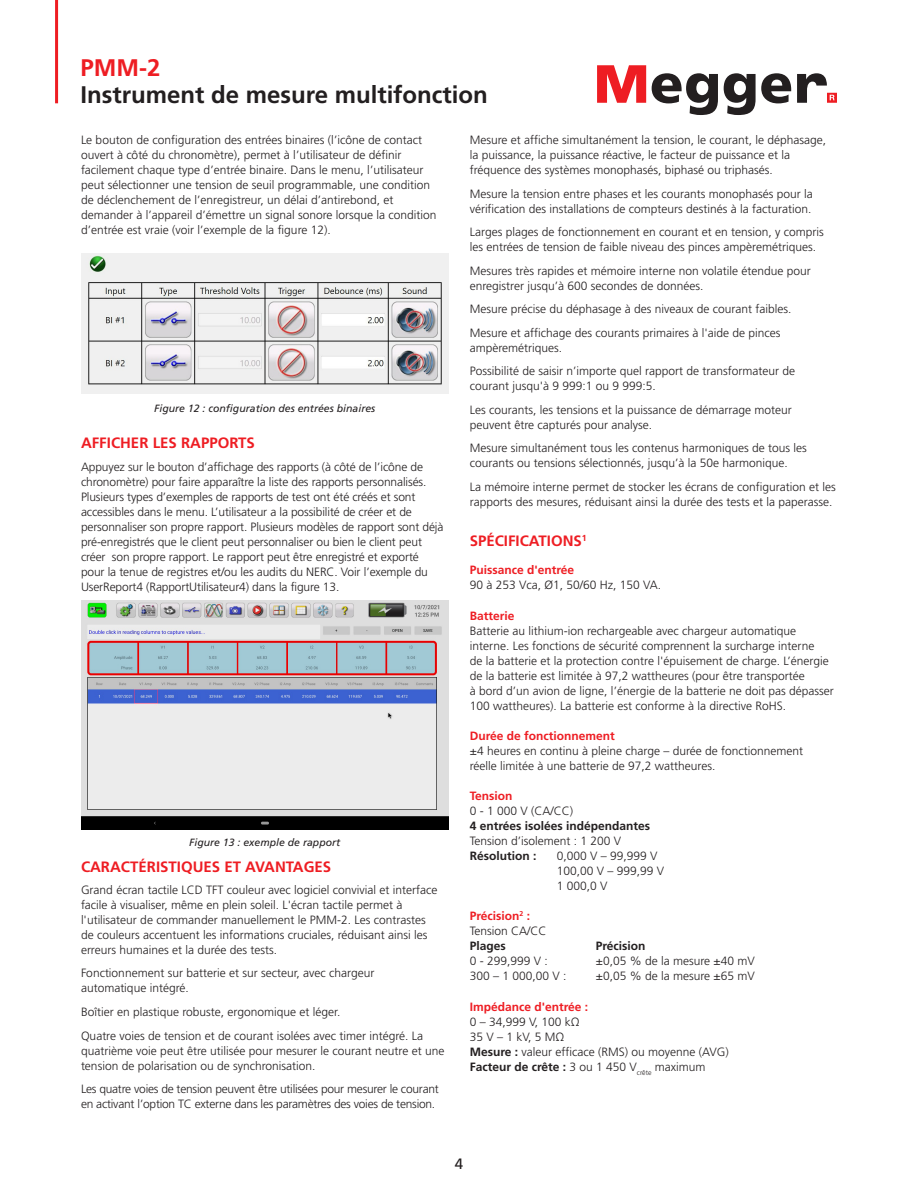
<style>
.page{position:relative;width:918px;height:1188px;background:#fff}
.page>*{position:absolute;margin:0;border:0;box-sizing:border-box;transform-origin:0 0}
.t1{font:700 24px "Frutiger LT Pro";color:#231f20}
.t2{font:700 24px "Frutiger LT Pro";color:#ee1d23}
.Body_Header{font:700 15px "Frutiger LT Std";color:#ee1d23}
.Body_Content{font:700 15px "Frutiger LT Std";color:#ee1d23}
.Body_Header-2{font:700 15px "Frutiger LT Pro";color:#ee1d23}
.t3{font:15px "Frutiger LT Pro";color:#231f20}
.Body_Content-2{font:300 12px/15px "Frutiger LT Pro";color:#231f20}
.Body_Content-3{font:300 12px/15px "Frutiger LT Pro";letter-spacing:-.02em;color:#231f20}
.Body_Content-4{font:700 12px/15px "Frutiger LT Pro";color:#231f20}
.Red_Subhead{font:700 12px "Frutiger LT Pro";color:#ee1d23}
.Body_Content-5{font:300 12px/15px "Frutiger LT Std";color:#231f20}
.t4{font:italic 10.5px "Frutiger LT Pro";color:#231f20}
.s1{font-weight:300}
.s2{font-family:"Frutiger LT Pro";font-weight:700}
.s3{font-weight:700}
</style>
<div class="page">
<svg style="left:597px;top:65px;width:49px;height:38px"></svg>
<svg style="left:652px;top:73px;width:66px;height:42px"></svg>
<svg style="left:724px;top:73px;width:67px;height:42px"></svg>
<svg style="left:797px;top:73px;width:40px;height:30px"></svg>
<hr style="left:55px;top:0;width:3px;height:103px;background:#ee1d23">
<img style="left:81px;top:254px;width:367px;height:140px">
<img style="left:81px;top:600px;width:367px;height:230px">
<h1 class="t2" style="left:81px;top:54px;width:81px">PMM-2</h1>
<h1 class="t1" style="left:81px;top:81px;width:409px">Instrument de mesure multifonction</h1>
<p class="Body_Content-2" style="left:81px;top:132px;width:357px">Le bouton de configuration des entrées binaires (l’icône de contact ouvert à côté du chronomètre), permet à l’utilisateur de définir facilement chaque type d’entrée binaire. Dans le menu, l’utilisateur peut sélectionner une tension de seuil programmable, une condition de déclenchement de l’enregistreur, un délai d’antirebond, et demander à l’appareil d’émettre un signal sonore lorsque la condition d’entrée est vraie (voir l’exemple de la figure 12).</p>
<p class="Body_Content-2" style="left:470px;top:132px;width:358px">Mesure et affiche simultanément la tension, le courant, le déphasage, la puissance, la puissance réactive, le facteur de puissance et la fréquence des systèmes monophasés, biphasé ou triphasés.</p>
<p class="Body_Content-2" style="left:470px;top:186px;width:344px">Mesure la tension entre phases et les courants monophasés pour la vérification des installations de compteurs destinés à la facturation.</p>
<p class="Body_Content-2" style="left:470px;top:224px;width:356px">Larges plages de fonctionnement en courant et en tension, y compris les entrées de tension de faible niveau des pinces ampèremétriques.</p>
<p class="Body_Content-2" style="left:470px;top:263px;width:342px">Mesures très rapides et mémoire interne non volatile étendue pour enregistrer jusqu’à 600 secondes de données.</p>
<p class="Body_Content-2" style="left:470px;top:302px;width:323px">Mesure précise du déphasage à des niveaux de courant faibles.</p>
<p class="Body_Content-2" style="left:470px;top:325px;width:312px">Mesure et affichage des courants primaires à l'aide de pinces ampèremétriques.</p>
<p class="Body_Content-2" style="left:470px;top:364px;width:327px">Possibilité de saisir n’importe quel rapport de transformateur de courant jusqu'à 9 999:1 ou 9 999:5.</p>
<p class="Body_Content-2" style="left:470px;top:402px;width:324px">Les courants, les tensions et la puissance de démarrage moteur peuvent être capturés pour analyse.</p>
<p class="Body_Content-2" style="left:470px;top:441px;width:339px">Mesure simultanément tous les contenus harmoniques de tous les courants ou tensions sélectionnés, jusqu’à la 50e harmonique.</p>
<p class="Body_Content-2" style="left:470px;top:479px;width:368px">La mémoire interne permet de stocker les écrans de configuration et les rapports des mesures, réduisant ainsi la durée des tests et la paperasse.</p>
<p class="Body_Header-2" style="left:470px;top:532px;width:119px">SPÉCIFICATIONS<sup>1</sup></p>
<p class="Red_Subhead" style="left:470px;top:563px;width:106px">Puissance d'entrée</p>
<p class="Body_Content-2" style="left:470px;top:578px;width:193px">90 à 253 Vca, Ø1, 50/60 Hz, 150 VA.</p>
<p class="Red_Subhead" style="left:470px;top:608px;width:46px">Batterie</p>
<p class="Body_Content-2" style="left:470px;top:623px;width:366px">Batterie au lithium-ion rechargeable avec chargeur automatique interne. Les fonctions de sécurité comprennent la surcharge interne<br>de la batterie et la protection contre l'épuisement de charge. L’énergie de la batterie est limitée à 97,2 wattheures (pour être transportée<br>à bord d’un avion de ligne, l’énergie de la batterie ne doit pas dépasser 100 wattheures). La batterie est conforme à la directive RoHS.</p>
<p class="Red_Subhead" style="left:470px;top:729px;width:147px">Durée de fonctionnement</p>
<p class="Body_Content-2" style="left:470px;top:743px;width:335px">±4 heures en continu à pleine charge – durée de fonctionnement réelle limitée à une batterie de 97,2 wattheures.</p>
<p class="Red_Subhead" style="left:470px;top:789px;width:44px">Tension</p>
<p class="Body_Content-4" style="left:470px;top:804px;width:182px"><span class="s1">0 - 1 000 V (CA/CC)<br></span>4 entrées isolées indépendantes<br><span class="s1">Tension d’isolement : 1 200 V<br></span>Résolution :</p>
<p class="t4" style="left:154px;top:402px;width:223px">Figure 12 : configuration des entrées binaires</p>
<p class="Body_Content" style="left:81px;top:434px;width:175px">AFFICHER LES RAPPORTS</p>
<p class="Body_Content-2" style="left:81px;top:460px;width:364px">Appuyez sur le bouton d’affichage des rapports (à côté de l’icône de chronomètre) pour faire apparaître la liste des rapports personnalisés.<br>Plusieurs types d’exemples de rapports de test ont été créés et sont accessibles dans le menu. L’utilisateur a la possibilité de créer et de personnaliser son propre rapport. Plusieurs modèles de rapport sont déjà pré-enregistrés que le client peut personnaliser ou bien le client peut créer son propre rapport. Le rapport peut être enregistré et exporté pour la tenue de registres et/ou les audits du NERC. Voir l’exemple du UserReport4 (RapportUtilisateur4) dans la figure 13.</p>
<p class="t4" style="left:189px;top:836px;width:153px">Figure 13 : exemple de rapport</p>
<p class="Body_Header" style="left:81px;top:858px;width:252px">CARACTÉRISTIQUES ET AVANTAGES</p>
<p class="Body_Content-2" style="left:81px;top:882px;width:358px">Grand écran tactile LCD TFT couleur avec logiciel convivial et interface facile à visualiser, même en plein soleil. L'écran tactile permet à l'utilisateur de commander manuellement le PMM-2. Les contrastes de couleurs accentuent les informations cruciales, réduisant ainsi les erreurs humaines et la durée des tests.</p>
<p class="Body_Content-2" style="left:81px;top:966px;width:295px">Fonctionnement sur batterie et sur secteur, avec chargeur automatique intégré.</p>
<p class="Body_Content-2" style="left:81px;top:1004px;width:261px">Boîtier en plastique robuste, ergonomique et léger.</p>
<p class="Body_Content-2" style="left:81px;top:1028px;width:365px">Quatre voies de tension et de courant isolées avec timer intégré. La quatrième voie peut être utilisée pour mesurer le courant neutre et une tension de polarisation ou de synchronisation.</p>
<p class="Body_Content-3" style="left:81px;top:1081px;width:359px">Les quatre voies de tension peuvent être utilisées pour mesurer le courant en activant l’option TC externe dans les paramètres des voies de tension.</p>
<p class="Body_Content-2" style="left:557px;top:849px;width:109px">0,000 V – 99,999 V<br>100,00 V – 999,99 V<br>1 000,0 V</p>
<p class="Red_Subhead" style="left:470px;top:909px;width:62px">Précision<sup>2</sup> :</p>
<p class="Body_Content-5" style="left:470px;top:924px;width:78px">Tension CA/CC<br><span class="s2">Plages</span></p>
<p class="Body_Content-4" style="left:596px;top:939px;width:51px">Précision</p>
<p class="Body_Content-2" style="left:470px;top:954px;width:80px">0 - 299,999 V :</p>
<p class="Body_Content-2" style="left:596px;top:954px;width:160px">±0,05 % de la mesure ±40 mV</p>
<p class="Body_Content-2" style="left:470px;top:969px;width:98px">300 – 1 000,00 V :</p>
<p class="Body_Content-2" style="left:596px;top:969px;width:160px">±0,05 % de la mesure ±65 mV</p>
<p class="Red_Subhead" style="left:470px;top:999px;width:120px">Impédance d'entrée :</p>
<p class="Body_Content-2" style="left:470px;top:1014px;width:260px">0 – 34,999 V, 100 kΩ<br>35 V – 1 kV, 5 MΩ<br><span class="s3">Mesure :</span> valeur efficace (RMS) ou moyenne (AVG)<br><span class="s3">Facteur de crête :</span> 3 ou 1 450 V<sub>crête</sub> maximum</p>
<p class="t3" style="left:455px;top:1155px;width:10px">4</p>
</div>
